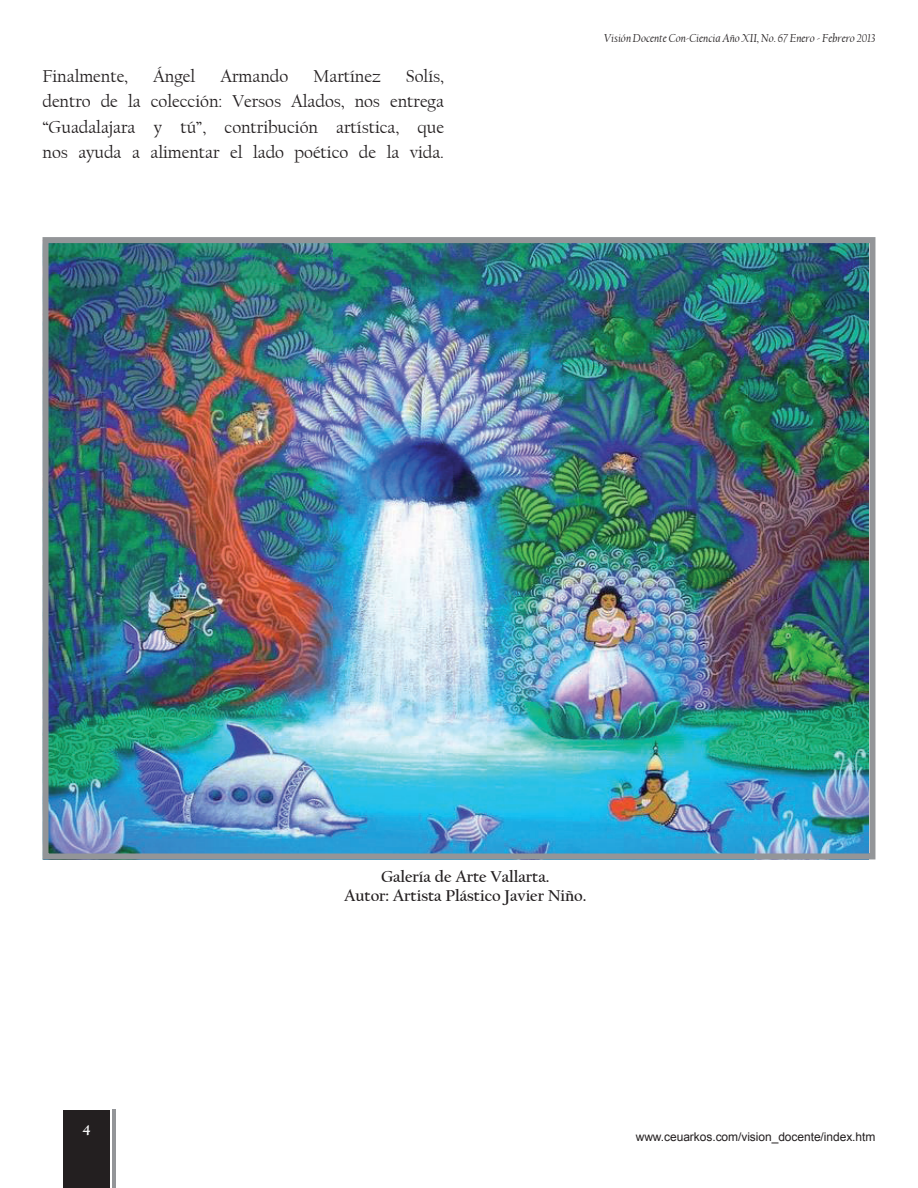
<style>
.page{position:relative;width:918px;height:1188px;background:#fff}
.page>*{position:absolute;margin:0;border:0;box-sizing:border-box;transform-origin:0 0}
.t1{font:18px/25.5px "Californian FB";letter-spacing:-.005em;color:#231f20;text-align:justify}
.t2{font:700 16.5px/19.5px "Californian FB";letter-spacing:-.005em;color:#231f20;text-align:center}
.t3{font:700 15px "Californian FB";color:#fff}
.t4{font:italic 12px "Californian FB";letter-spacing:-.005em;color:#231f20}
.t5{font:12px "Arial";letter-spacing:-.005em;color:#231f20}
</style>
<div class="page">
<div style="left:64px;top:1110px;width:46px;height:78px;background:#231f20"></div>
<hr style="left:113px;top:1110px;width:3px;height:78px;background:#939598">
<img style="left:50px;top:244px;width:818px;height:608px">
<div style="left:43px;top:237px;width:832px;height:622px;border:6px solid #939598"></div>
<p class="t1" style="left:43px;top:63px;width:87px">Finalmente,</p>
<p class="t1" style="left:153px;top:63px;width:44px">Ángel</p>
<p class="t1" style="left:220px;top:63px;width:69px">Armando</p>
<p class="t1" style="left:313px;top:63px;width:69px">Martínez</p>
<p class="t1" style="left:43px;top:63px;width:403px;text-indent:363px">Solís, dentro de la colección: Versos Alados, nos entrega “Guadalajara y tú”, contribución artística, que nos ayuda a alimentar el lado poético de la vida.</p>
<p class="t4" style="left:604px;top:31px;width:273px">Visión Docente Con-Ciencia Año XII, No. 67 Enero - Febrero 2013</p>
<p class="t3" style="left:83px;top:1121px;width:10px">4</p>
<p class="t2" style="left:344px;top:867px;width:244px">Galería de Arte Vallarta.<br>Autor: Artista Plástico Javier Niño.</p>
<p class="t5" style="left:636px;top:1129px;width:241px">www.ceuarkos.com/vision_docente/index.htm</p>
</div>
